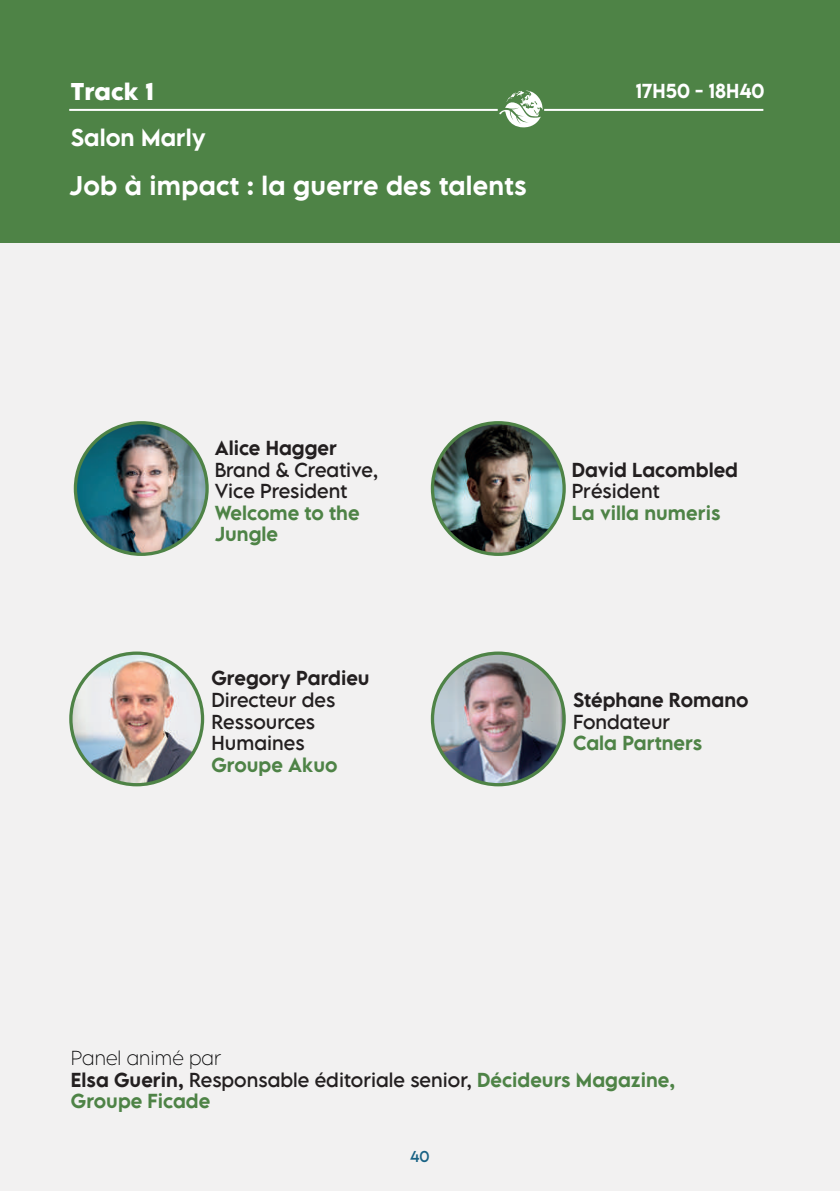
<style>
.page{position:relative;width:840px;height:1191px;background:#fff}
.page>*{position:absolute;margin:0;border:0;box-sizing:border-box;transform-origin:0 0}
.t1{font:500 24px "LEMONMILK Pro FTR";letter-spacing:.01em;color:#fff}
.t2{font:500 21.6px "LEMONMILK Pro FTR";color:#fff}
.t3{font:700 21.6px "LEMONMILK Pro FTR";color:#fff}
.t4{font:500 18px/21.6px "LEMONMILK Pro FTR";color:#4e8346}
.t5{font:18px/21.6px "LEMONMILK Pro FTR";color:#231f20}
.t6{font:500 18px "LEMONMILK Pro FTR";color:#231f20}
.t7{font:500 18px "LEMONMILK Pro FTR";color:#fff}
.t8{font:14px "LEMONMILK Pro FTR";color:#18668b}
.s1{font-weight:200;color:#000001}
.s2{color:#231f20}
.s3{font-weight:400;color:#231f20}
</style>
<div class="page">
<div style="left:0;top:0;width:839px;height:1191px;background:#f2f1f1"></div>
<div style="left:0;top:0;width:839px;height:242px;background:#4e8346"></div>
<hr style="left:69px;top:109px;width:428px;height:2px;background:#fff">
<hr style="left:544px;top:109px;width:219px;height:2px;background:#fff">
<img style="left:432px;top:423px;width:132px;height:131px;border-radius:66px">
<div style="left:430px;top:421px;width:135px;height:135px;border:3px solid #4e8346;border-radius:50%"></div>
<img style="left:75px;top:423px;width:132px;height:131px;border-radius:66px">
<div style="left:74px;top:421px;width:135px;height:135px;border:3px solid #4e8346;border-radius:50%"></div>
<img style="left:432px;top:653px;width:132px;height:131px;border-radius:66px">
<div style="left:430px;top:651px;width:135px;height:135px;border:3px solid #4e8346;border-radius:50%"></div>
<img style="left:71px;top:653px;width:131px;height:131px;border-radius:66px">
<div style="left:69px;top:651px;width:135px;height:135px;border:3px solid #4e8346;border-radius:50%"></div>
<svg style="left:499px;top:90px;width:43px;height:38px"></svg>
<p class="t3" style="left:71px;top:76px;width:84px">Track 1</p>
<p class="t2" style="left:71px;top:124px;width:136px">Salon Marly</p>
<h1 class="t1" style="left:69px;top:170px;width:458px">Job à impact : la guerre des talents</h1>
<p class="t7" style="left:635px;top:79px;width:130px">17H50 - 18H40</p>
<p class="t6" style="left:214px;top:436px;width:124px">Alice Hagger</p>
<p class="t5" style="left:214px;top:459px;width:165px">Brand &amp; Creative,<br>Vice President</p>
<p class="t4" style="left:214px;top:502px;width:146px">Welcome to the<br>Jungle</p>
<p class="t6" style="left:211px;top:666px;width:159px">Gregory Pardieu</p>
<p class="t5" style="left:211px;top:689px;width:125px">Directeur des<br>Ressources<br>Humaines</p>
<p class="t4" style="left:211px;top:754px;width:128px">Groupe Akuo</p>
<p class="t6" style="left:571px;top:458px;width:168px">David Lacombled</p>
<p class="t5" style="left:571px;top:480px;width:89px">Président</p>
<p class="t4" style="left:571px;top:502px;width:150px">La villa numeris</p>
<p class="t6" style="left:572px;top:688px;width:177px">Stéphane Romano</p>
<p class="t5" style="left:572px;top:711px;width:99px">Fondateur</p>
<p class="t4" style="left:572px;top:732px;width:130px">Cala Partners</p>
<p class="t4" style="left:71px;top:1047px;width:605px"><span class="s1">Panel animé par<br></span><span class="s2">Elsa Guerin,</span> <span class="s3">Responsable éditoriale senior,</span> Décideurs Magazine,<br>Groupe Ficade</p>
<p class="t8" style="left:410px;top:1147px;width:21px">40</p>
</div>
